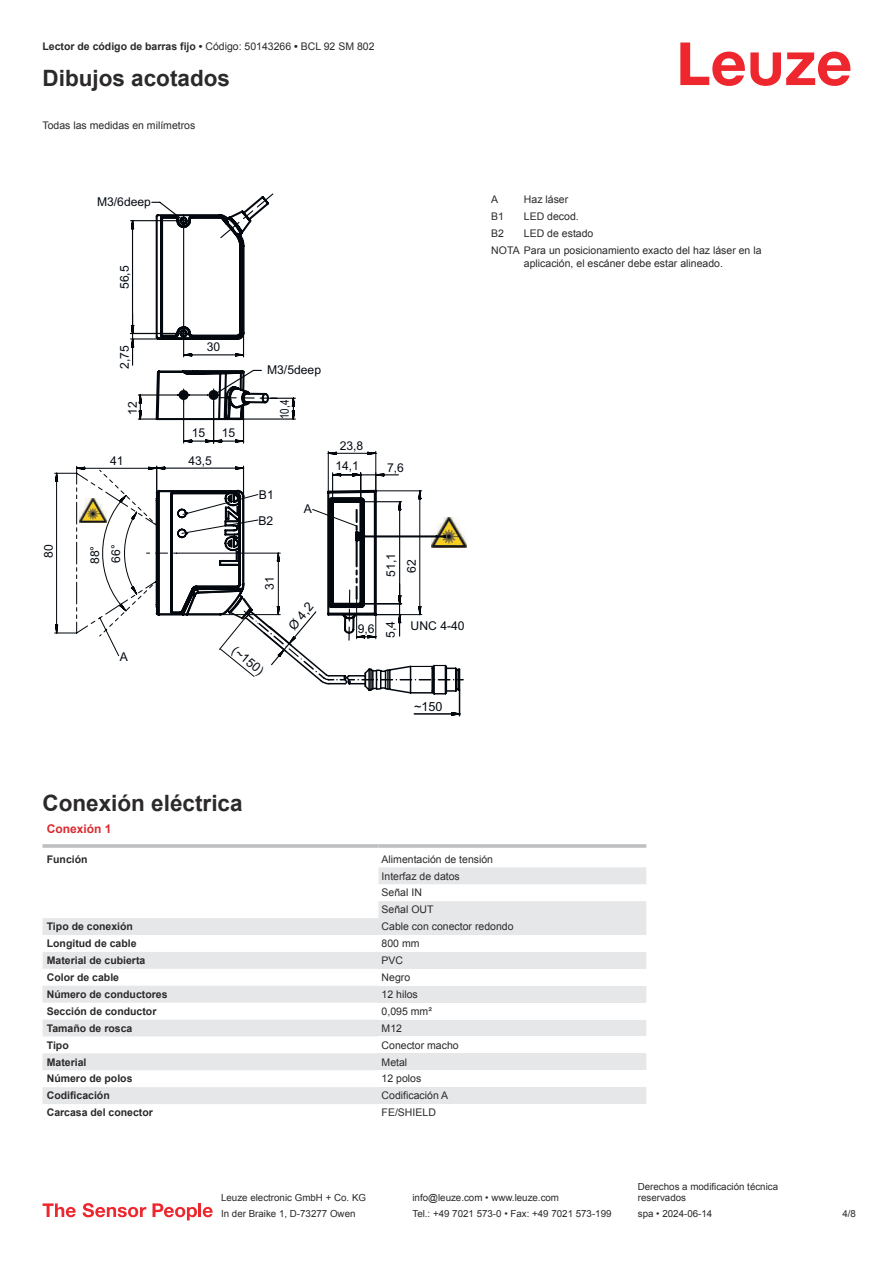
<style>
.page{position:relative;width:893px;height:1263px;background:#fff}
.page>*{position:absolute;margin:0;border:0;box-sizing:border-box;transform-origin:0 0}
.t1{font:700 22.5px "Arial";color:#2b292a}
.t2{font:12.6px "Arial";color:#050b12}
.t3{font:12.15px/26.5px "Arial";color:#050b12}
.t4{font:12.15px "Arial Narrow";color:#050b12}
.t5{font:700 12px "Arial";color:#db2a30}
.t6{font:10.5px/17px "Arial";color:#2b292a}
.t7{font:700 10.5px "Arial";color:#2b292a}
.t8{font:9.75px/11.7px "Arial";color:#2b292a}
.s1{font-weight:400}
</style>
<div class="page">
<svg style="left:680px;top:43px;width:170px;height:43px"></svg>
<svg style="left:43px;top:918px;width:335px;height:186px;fill:#e6e7e9"></svg>
<hr style="left:43px;top:844px;width:335px;height:4px;background:#bdbfc1">
<hr style="left:378px;top:844px;width:268px;height:4px;background:#c9cbcd">
<svg style="left:378px;top:867px;width:268px;height:51px"></svg>
<div style="left:378px;top:918px;width:268px;height:17px;background:#e6e7e9"></div>
<div style="left:378px;top:952px;width:268px;height:17px;background:#e6e7e9"></div>
<div style="left:378px;top:986px;width:268px;height:17px;background:#e6e7e9"></div>
<div style="left:378px;top:1019px;width:268px;height:17px;background:#e6e7e9"></div>
<div style="left:378px;top:1053px;width:268px;height:17px;background:#e6e7e9"></div>
<div style="left:378px;top:1087px;width:268px;height:17px;background:#e6e7e9"></div>
<svg style="left:43px;top:1203px;width:33px;height:14px"></svg>
<svg style="left:83px;top:1203px;width:63px;height:14px"></svg>
<svg style="left:153px;top:1203px;width:44px;height:17px"></svg>
<hr style="left:198px;top:1203px;width:3px;height:14px;background:#ed272d">
<svg style="left:203px;top:1207px;width:10px;height:10px"></svg>
<svg style="left:130px;top:193px;width:166px;height:251px"></svg>
<svg style="left:54px;top:465px;width:345px;height:169px"></svg>
<svg style="left:130px;top:450px;width:255px;height:39px"></svg>
<svg style="left:95px;top:489px;width:370px;height:228px"></svg>
<p class="t7" style="left:43px;top:43px;width:334px">Lector de código de barras fijo • <span class="s1">Código: 50143266</span> • <span class="s1">BCL 92 SM 802</span></p>
<h1 class="t1" style="left:43px;top:70px;width:189px">Dibujos acotados</h1>
<p class="t6" style="left:43px;top:117px;width:154px">Todas las medidas en milímetros</p>
<p class="t3" style="left:36px;top:558px;width:15px;rotate:-90deg">80</p>
<p class="t3" style="left:97px;top:190px;width:56px">M3/6deep</p>
<p class="t3" style="left:112px;top:289px;width:25px;rotate:-90deg">56,5</p>
<p class="t3" style="left:83px;top:564px;width:20px;rotate:-90deg">88°</p>
<p class="t3" style="left:112px;top:369px;width:25px;rotate:-90deg">2,75</p>
<p class="t3" style="left:207px;top:335px;width:15px">30</p>
<p class="t3" style="left:267px;top:358px;width:56px">M3/5deep</p>
<p class="t3" style="left:120px;top:415px;width:15px;rotate:-90deg">12</p>
<p class="t4" style="left:280px;top:419px;width:21px;rotate:-90deg">10,4</p>
<p class="t3" style="left:192px;top:421px;width:15px">15</p>
<p class="t3" style="left:222px;top:421px;width:15px">15</p>
<p class="t3" style="left:110px;top:448px;width:15px">41</p>
<p class="t3" style="left:188px;top:448px;width:25px">43,5</p>
<p class="t3" style="left:104px;top:563px;width:20px;rotate:-90deg">66°</p>
<p class="t3" style="left:120px;top:645px;width:10px">A</p>
<p class="t3" style="left:258px;top:482px;width:17px">B1<br>B2</p>
<p class="t3" style="left:304px;top:496px;width:10px">A</p>
<p class="t3" style="left:257px;top:590px;width:15px;rotate:-90deg">31</p>
<p class="t2" style="left:237px;top:645px;width:38px;rotate:39deg">(~150)</p>
<p class="t2" style="left:287px;top:625px;width:32px;rotate:-50deg">Ø 4,2</p>
<p class="t3" style="left:340px;top:433px;width:25px">23,8</p>
<p class="t3" style="left:335px;top:454px;width:25px">14,1</p>
<p class="t3" style="left:387px;top:455px;width:18px">7,6</p>
<p class="t3" style="left:382px;top:577px;width:25px;line-height:20.7px;text-align:center;rotate:-90deg">51,1<br>62</p>
<p class="t3" style="left:358px;top:616px;width:18px">9,6</p>
<p class="t3" style="left:378px;top:638px;width:18px;rotate:-90deg">5,4</p>
<p class="t3" style="left:411px;top:613px;width:56px">UNC 4-40</p>
<p class="t2" style="left:414px;top:701px;width:30px">~150</p>
<p class="t6" style="left:491px;top:192px;width:9px">A</p>
<p class="t6" style="left:524px;top:192px;width:46px">Haz láser</p>
<p class="t6" style="left:491px;top:209px;width:14px">B1</p>
<p class="t6" style="left:524px;top:209px;width:56px">LED decod.</p>
<p class="t6" style="left:491px;top:226px;width:14px">B2</p>
<p class="t6" style="left:491px;top:226px;width:272px;text-indent:33px">LED de estado<br>NOTA Para un posicionamiento exacto del haz láser en la</p>
<p class="t6" style="left:524px;top:256px;width:201px">aplicación, el escáner debe estar alineado.</p>
<h1 class="t1" style="left:43px;top:795px;width:202px">Conexión eléctrica</h1>
<p class="t5" style="left:47px;top:825px;width:66px">Conexión 1</p>
<p class="t7" style="left:47px;top:855px;width:42px">Función</p>
<p class="t6" style="left:382px;top:851px;width:113px">Alimentación de tensión<br>Interfaz de datos<br>Señal IN<br>Señal OUT</p>
<p class="t7" style="left:47px;top:923px;width:88px">Tipo de conexión</p>
<p class="t6" style="left:382px;top:919px;width:133px">Cable con conector redondo</p>
<p class="t7" style="left:47px;top:939px;width:91px">Longitud de cable</p>
<p class="t6" style="left:382px;top:936px;width:39px">800 mm</p>
<p class="t7" style="left:47px;top:956px;width:100px">Material de cubierta</p>
<p class="t6" style="left:382px;top:953px;width:23px">PVC</p>
<p class="t7" style="left:47px;top:973px;width:74px">Color de cable</p>
<p class="t6" style="left:382px;top:970px;width:30px">Negro</p>
<p class="t7" style="left:47px;top:990px;width:122px">Número de conductores</p>
<p class="t6" style="left:382px;top:987px;width:38px">12 hilos</p>
<p class="t7" style="left:47px;top:1007px;width:111px">Sección de conductor</p>
<p class="t6" style="left:382px;top:1004px;width:52px">0,095 mm²</p>
<p class="t7" style="left:47px;top:1024px;width:87px">Tamaño de rosca</p>
<p class="t6" style="left:382px;top:1020px;width:22px">M12</p>
<p class="t7" style="left:47px;top:1041px;width:23px">Tipo</p>
<p class="t6" style="left:382px;top:1037px;width:79px">Conector macho</p>
<p class="t7" style="left:47px;top:1058px;width:41px">Material</p>
<p class="t6" style="left:382px;top:1054px;width:27px">Metal</p>
<p class="t7" style="left:47px;top:1075px;width:87px">Número de polos</p>
<p class="t6" style="left:382px;top:1071px;width:41px">12 polos</p>
<p class="t7" style="left:47px;top:1092px;width:65px">Codificación</p>
<p class="t6" style="left:382px;top:1088px;width:68px">Codificación A</p>
<p class="t7" style="left:47px;top:1108px;width:108px">Carcasa del conector</p>
<p class="t6" style="left:382px;top:1105px;width:56px">FE/SHIELD</p>
<p class="t8" style="left:221px;top:1193px;width:146px">Leuze electronic GmbH + Co. KG</p>
<p class="t8" style="left:412px;top:1193px;width:148px">info@leuze.com • www.leuze.com</p>
<p class="t8" style="left:638px;top:1181px;width:142px">Derechos a modificación técnica reservados</p>
<p class="t8" style="left:221px;top:1209px;width:136px">In der Braike 1, D-73277 Owen</p>
<p class="t8" style="left:412px;top:1209px;width:201px">Tel.: +49 7021 573-0 • Fax: +49 7021 573-199</p>
<p class="t8" style="left:638px;top:1209px;width:76px">spa • 2024-06-14</p>
<p class="t8" style="left:842px;top:1209px;width:15px">4 /8</p>
</div>
